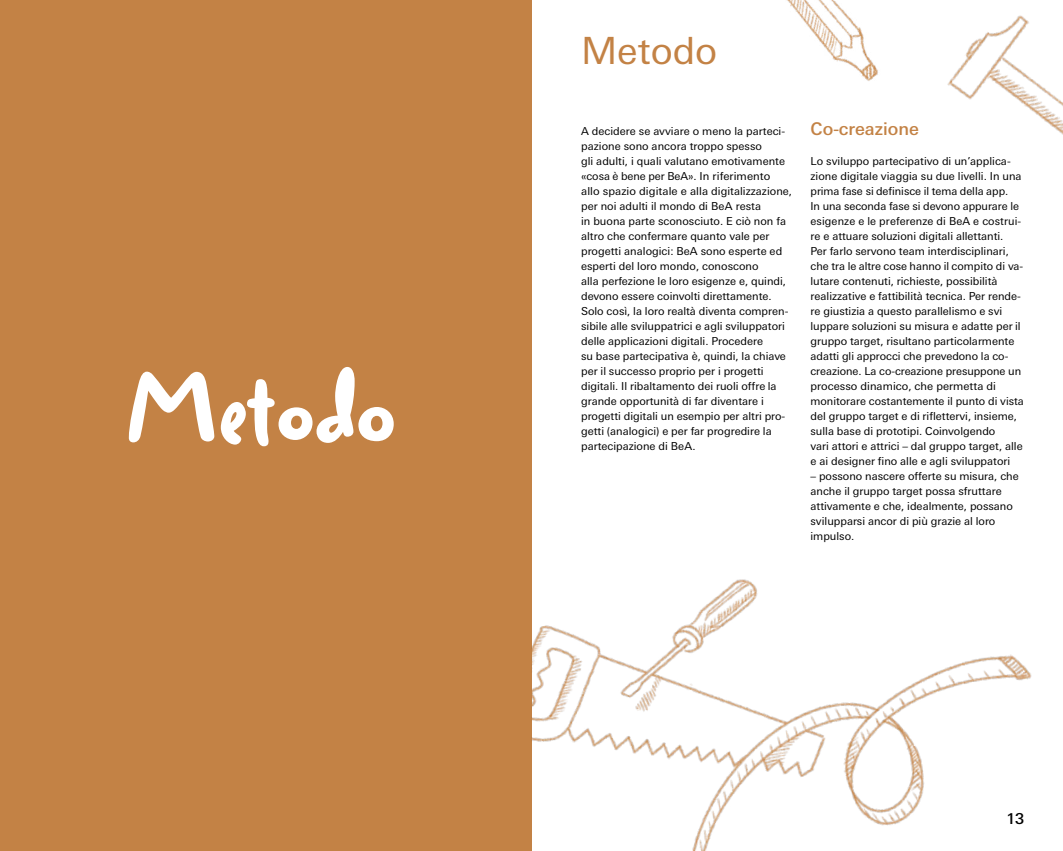
<style>
.page{position:relative;width:1063px;height:851px;background:#fff}
.page>*{position:absolute;margin:0;border:0;box-sizing:border-box;transform-origin:0 0}
.t1{font:700 100px "Duffy Script";color:#fff}
.t2{font:37.5px "Univers Next Pro";color:#c38245}
.t3{font:500 17.5px "Univers Next Pro";color:#c38245}
.t4{font:500 15px "Univers Next Pro";color:#000}
.t5{font:11px/15px "Univers Next Pro";color:#000}
</style>
<div class="page">
<div style="left:0;top:0;width:531px;height:850px;background:#c38245"></div>
<img style="left:531px;top:465px;width:501px;height:385px">
<img style="left:947px;top:15px;width:116px;height:120px">
<img style="left:787px;top:0;width:91px;height:81px">
<h1 class="t1" style="left:125px;top:341px;width:272px">Metodo</h1>
<h2 class="t2" style="left:581px;top:29px;width:138px">Metodo</h2>
<p class="t5" style="left:581px;top:124px;width:213px">A decidere se avviare o meno la parteci&shy;pazione sono ancora troppo spesso<br>gli adulti, i quali valutano emotivamente «cosa è bene per BeA». In riferimento<br>allo spazio digitale e alla digitalizzazione, per noi adulti il mondo di BeA resta<br>in buona parte sconosciuto. E ciò non fa altro che confermare quanto vale per progetti analogici: BeA sono esperte ed esperti del loro mondo, conoscono<br>alla perfezione le loro esigenze e, quindi, devono essere coinvolti direttamente.<br>Solo così, la loro realtà diventa compren&shy;sibile alle sviluppatrici e agli sviluppatori delle applicazioni digitali. Procedere<br>su base partecipativa è, quindi, la chiave per il successo proprio per i progetti digitali. Il ribaltamento dei ruoli offre la grande opportunità di far diventare i progetti digitali un esempio per altri pro&shy;getti (analogici) e per far progredire la partecipazione di BeA.</p>
<h3 class="t3" style="left:811px;top:118px;width:110px">Co-creazione</h3>
<p class="t5" style="left:811px;top:154px;width:215px">Lo sviluppo partecipativo di un’applica&shy;zione digitale viaggia su due livelli. In una prima fase si definisce il tema della app.<br>In una seconda fase si devono appurare le esigenze e le preferenze di BeA e costrui&shy;re e attuare soluzioni digitali allettanti.<br>Per farlo servono team interdisciplinari, che tra le altre cose hanno il compito di va&shy;lutare contenuti, richieste, possibilità realizzative e fattibilità tecnica. Per rende&shy;re giustizia a questo parallelismo e svi luppare soluzioni su misura e adatte per il gruppo target, risultano particolarmente adatti gli approcci che prevedono la co&shy;creazione. La co-creazione presuppone un processo dinamico, che permetta di monitorare costantemente il punto di vista del gruppo target e di riflettervi, insieme, sulla base di prototipi. Coinvolgendo<br>vari attori e attrici – dal gruppo target, alle e ai designer fino alle e agli sviluppatori</p>
<p class="t5" style="left:811px;top:469px;width:210px">– possono nascere offerte su misura, che anche il gruppo target possa sfruttare attivamente e che, idealmente, possano svilupparsi ancor di più grazie al loro impulso.</p>
<h3 class="t4" style="left:1006px;top:809px;width:20px">13</h3>
</div>
